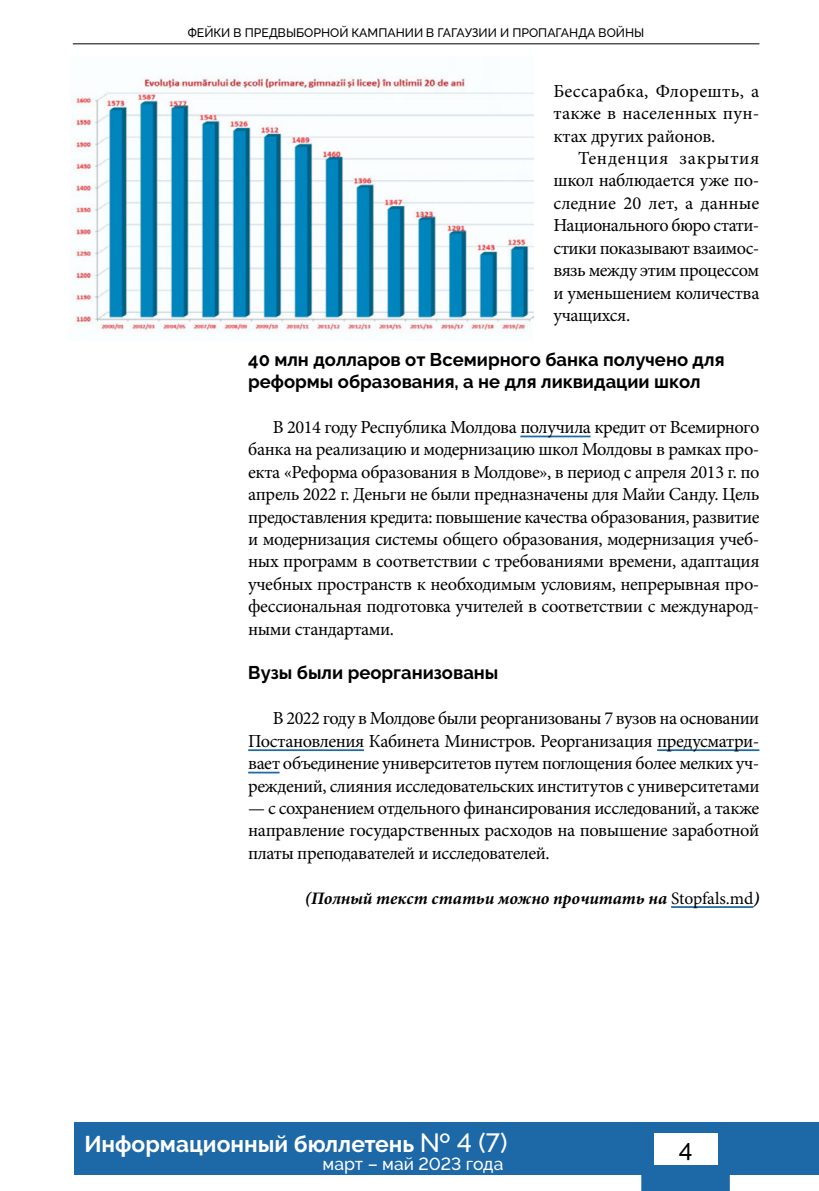
<style>
.page{position:relative;width:819px;height:1191px;background:#fff}
.page>*{position:absolute;margin:0;border:0;box-sizing:border-box;transform-origin:0 0}
.t1{font:500 24.5px "Raleway";color:#000}
.t2{font:700 22.75px "Raleway";color:#fff}
.body2{font:18.38px/22.4px "Minion Pro";letter-spacing:-.025em;color:#000;text-align:justify}
.intertitlu{font:700 18.38px/22.4px "Raleway";color:#000}
.autorFinal{font:italic 700 17.5px "Minion Pro";letter-spacing:-.005em;color:#000}
.t3{font:500 17.5px "Raleway";color:#fff}
.t4{font:500 12.25px "Raleway";color:#000}
.s1{font-weight:400;font-style:normal}
.s2{font-weight:500;font-size:26.25px}
</style>
<div class="page">
<hr style="left:73px;top:44px;width:686px;height:1px;background:#000">
<div style="left:74px;top:1122px;width:745px;height:52px;background:#1d68a6"></div>
<svg style="left:641px;top:1133px;width:88px;height:58px"></svg>
<div style="left:653px;top:1132px;width:64px;height:32px;background:#fff"></div>
<hr style="left:520px;top:435px;width:70px;height:2px;background:#1d68a6">
<hr style="left:248px;top:749px;width:116px;height:2px;background:#1d68a6">
<hr style="left:657px;top:749px;width:102px;height:2px;background:#1d68a6">
<hr style="left:248px;top:771px;width:31px;height:2px;background:#1d68a6">
<hr style="left:671px;top:906px;width:82px;height:2px;background:#1d68a6">
<img style="left:74px;top:77px;width:459px;height:255px">
<p class="t4" style="left:188px;top:26px;width:458px">ФЕЙКИ В ПРЕДВЫБОРНОЙ КАМПАНИИ В ГАГАУЗИИ И ПРОПАГАНДА ВОЙНЫ</p>
<p class="body2" style="left:553px;top:80px;width:207px">Бессарабка, Флорешть, а также в населенных пун&shy;ктах других районов.</p>
<p class="body2" style="left:553px;top:147px;width:207px;text-indent:25px">Тенденция закрытия школ наблюдается уже по&shy;следние 20 лет, а данные Национального бюро стати&shy;стики показывают взаимос&shy;вязь между этим процессом и уменьшением количества учащихся.</p>
<p class="intertitlu" style="left:248px;top:348px;width:478px">40 млн долларов от Всемирного банка получено для реформы образования, а не для ликвидации школ</p>
<p class="body2" style="left:248px;top:416px;width:513px;text-indent:25px">В 2014 году Республика Молдова получила кредит от Всемирного банка на реализацию и модернизацию школ Молдовы в рамках про&shy;екта «Реформа образования в Молдове», в период с апреля 2013 г. по апрель 2022 г. Деньги не были предназначены для Майи Санду. Цель предоставления кредита: повышение качества образования, развитие и модернизация системы общего образования, модернизация учеб&shy;ных программ в соответствии с требованиями времени, адаптация учебных пространств к необходимым условиям, непрерывная про&shy;фессиональная подготовка учителей в соответствии с международ&shy;ными стандартами.</p>
<p class="intertitlu" style="left:248px;top:662px;width:252px">Вузы были реорганизованы</p>
<p class="body2" style="left:248px;top:707px;width:513px;text-indent:25px">В 2022 году в Молдове были реорганизованы 7 вузов на основании Постановления Кабинета Министров. Реорганизация предусматри&shy;вает объединение университетов путем поглощения более мелких уч&shy;реждений, слияния исследовательских институтов с университетами</p>
<p class="body2" style="left:248px;top:797px;width:512px">— с сохранением отдельного финансирования исследований, а также направление государственных расходов на повышение заработной платы преподавателей и исследователей.</p>
<p class="autorFinal" style="left:305px;top:885px;width:456px">(Полный текст статьи можно прочитать на <span class="s1">Stopfals.md</span>)</p>
<p class="t2" style="left:84px;top:1131px;width:424px">Информационный бюллетень <span class="s2">№ 4 (7)</span></p>
<h1 class="t1" style="left:678px;top:1133px;width:15px">4</h1>
<p class="t3" style="left:322px;top:1153px;width:182px">март – май 2023 года</p>
</div>
